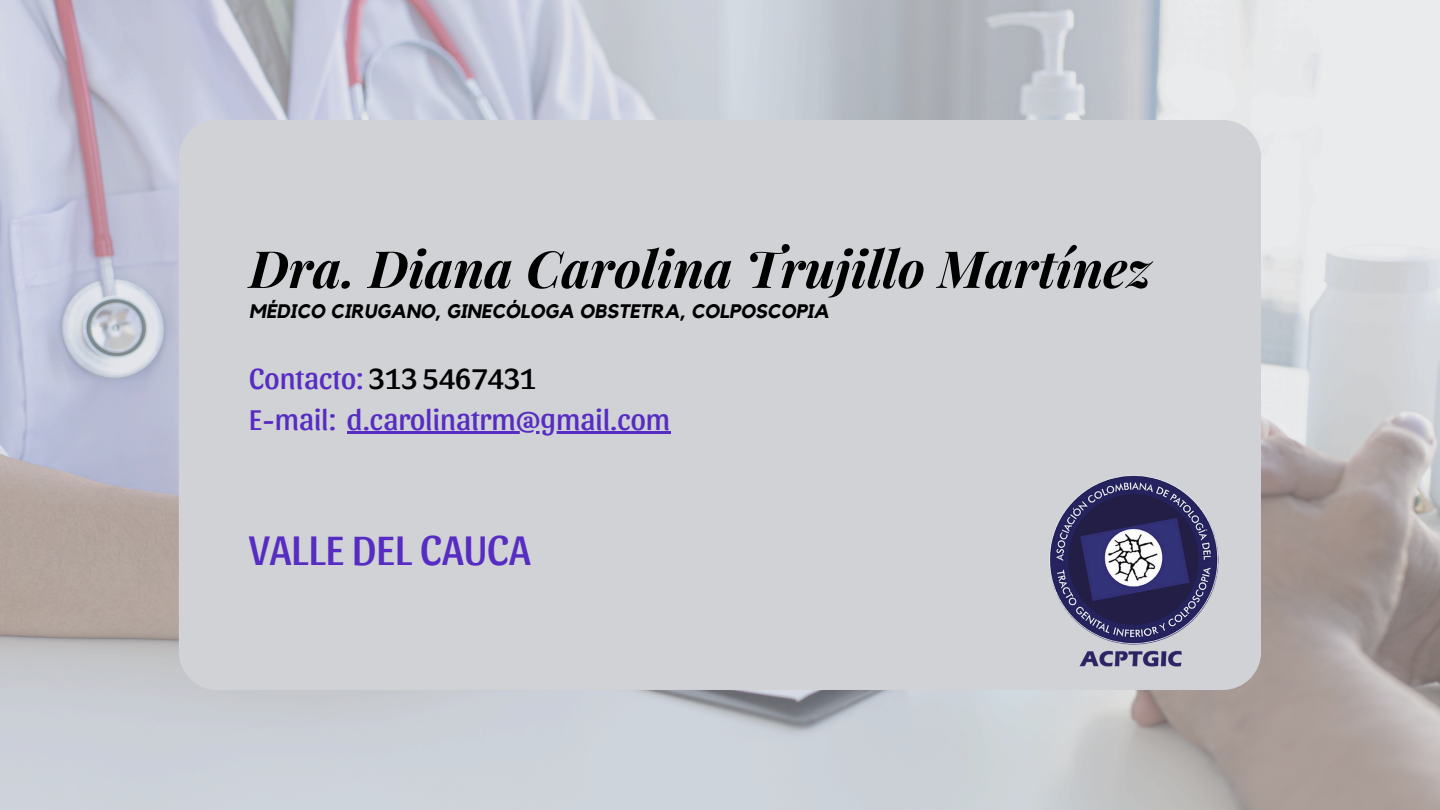
<style>
.page{position:relative;width:1440px;height:810px;background:#fff}
.page>*{position:absolute;margin:0;border:0;box-sizing:border-box;transform-origin:0 0}
.t1{font:italic 700 51.3px "Playfair Display";color:#000}
.t2{font:43px "Sansita";color:#572cc2}
.t3{font:30px/40.5px "Sansita";color:#572cc2}
.t4{font:italic 700 19.5px "Kollektif";color:#000}
.s1{color:#000}
</style>
<div class="page">
<img style="left:0;top:0;width:1440px;height:810px">
<div style="left:179px;top:120px;width:1082px;height:570px;background:#d0d2d6"></div>
<img style="left:1039px;top:467px;width:192px;height:203px">
<hr style="left:347px;top:431px;width:323px;height:3px;background:#572cc2">
<h1 class="t1" style="left:249px;top:233px;width:903px">Dra. Diana Carolina Trujillo Martínez</h1>
<p class="t4" style="left:249px;top:303px;width:582px">MÉDICO CIRUGANO, GINECÓLOGA OBSTETRA, COLPOSCOPIA</p>
<h3 class="t3" style="left:249px;top:356px;width:422px">Contacto: <span class="s1">313 5467431<br></span>E-mail: d.carolinatrm@gmail.com</h3>
<h2 class="t2" style="left:249px;top:521px;width:283px">VALLE DEL CAUCA</h2>
</div>
